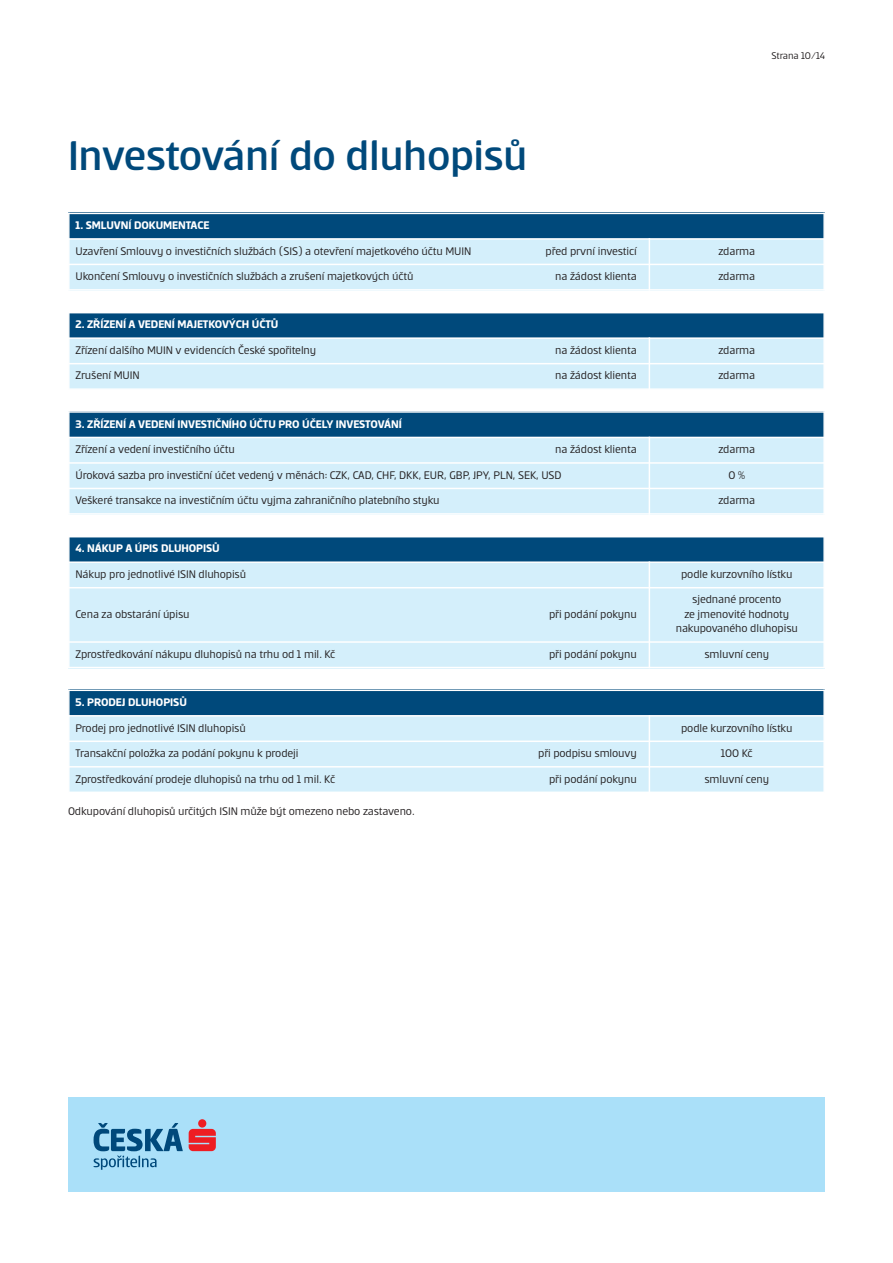
<style>
.page{position:relative;width:893px;height:1263px;background:#fff}
.page>*{position:absolute;margin:0;border:0;box-sizing:border-box;transform-origin:0 0}
.t1{font:500 45px "Erste";letter-spacing:-.01em;color:#00497b}
.t2{font:12px/14.4px "Erste";letter-spacing:-.01em;color:#231f20;text-align:center}
.t3{font:700 12px "Erste";letter-spacing:-.005em;color:#fff}
.t4{font:10.5px "Erste";letter-spacing:-.02em;color:#231f20}
</style>
<div class="page">
<div style="left:68px;top:1097px;width:757px;height:95px;background:#aae0f9"></div>
<svg style="left:189px;top:1119px;width:27px;height:32px"></svg>
<svg style="left:94px;top:1123px;width:89px;height:47px"></svg>
<div style="left:68px;top:213px;width:756px;height:26px;background:#00497b"></div>
<div style="left:68px;top:239px;width:581px;height:25px;background:#d4effb"></div>
<div style="left:649px;top:239px;width:176px;height:25px;background:#d4effb"></div>
<div style="left:68px;top:264px;width:581px;height:27px;background:#d4effb"></div>
<div style="left:649px;top:264px;width:176px;height:27px;background:#d4effb"></div>
<hr style="left:68px;top:213px;width:2px;height:78px;background:#fff">
<hr style="left:649px;top:238px;width:1px;height:53px;background:#fff">
<hr style="left:823px;top:213px;width:2px;height:78px;background:#fff">
<hr style="left:68px;top:213px;width:757px;height:1px;background:#fff">
<hr style="left:68px;top:238px;width:757px;height:2px;background:#fff">
<hr style="left:68px;top:264px;width:757px;height:1px;background:#fff">
<hr style="left:68px;top:289px;width:757px;height:2px;background:#fff">
<div style="left:68px;top:312px;width:756px;height:26px;background:#00497b"></div>
<div style="left:68px;top:338px;width:581px;height:26px;background:#d4effb"></div>
<div style="left:649px;top:338px;width:176px;height:26px;background:#d4effb"></div>
<div style="left:68px;top:364px;width:581px;height:26px;background:#d4effb"></div>
<div style="left:649px;top:364px;width:176px;height:26px;background:#d4effb"></div>
<hr style="left:68px;top:312px;width:2px;height:78px;background:#fff">
<hr style="left:649px;top:337px;width:1px;height:53px;background:#fff">
<hr style="left:823px;top:312px;width:2px;height:78px;background:#fff">
<hr style="left:68px;top:312px;width:757px;height:1px;background:#fff">
<hr style="left:68px;top:337px;width:757px;height:2px;background:#fff">
<hr style="left:68px;top:363px;width:757px;height:1px;background:#fff">
<hr style="left:68px;top:388px;width:757px;height:2px;background:#fff">
<div style="left:68px;top:536px;width:756px;height:26px;background:#00497b"></div>
<div style="left:68px;top:562px;width:581px;height:26px;background:#d4effb"></div>
<div style="left:649px;top:562px;width:176px;height:26px;background:#d4effb"></div>
<div style="left:68px;top:588px;width:581px;height:54px;background:#d4effb"></div>
<div style="left:649px;top:588px;width:176px;height:54px;background:#d4effb"></div>
<div style="left:68px;top:642px;width:581px;height:26px;background:#d4effb"></div>
<div style="left:649px;top:642px;width:176px;height:26px;background:#d4effb"></div>
<hr style="left:68px;top:536px;width:2px;height:132px;background:#fff">
<hr style="left:649px;top:561px;width:1px;height:107px;background:#fff">
<hr style="left:823px;top:536px;width:2px;height:132px;background:#fff">
<hr style="left:68px;top:536px;width:757px;height:1px;background:#fff">
<hr style="left:68px;top:561px;width:757px;height:2px;background:#fff">
<hr style="left:68px;top:587px;width:757px;height:1px;background:#fff">
<hr style="left:68px;top:641px;width:757px;height:2px;background:#fff">
<hr style="left:68px;top:667px;width:757px;height:1px;background:#fff">
<div style="left:68px;top:411px;width:756px;height:26px;background:#00497b"></div>
<div style="left:68px;top:437px;width:581px;height:26px;background:#d4effb"></div>
<div style="left:649px;top:437px;width:176px;height:26px;background:#d4effb"></div>
<div style="left:68px;top:463px;width:581px;height:25px;background:#d4effb"></div>
<div style="left:649px;top:463px;width:176px;height:25px;background:#d4effb"></div>
<div style="left:68px;top:488px;width:581px;height:27px;background:#d4effb"></div>
<div style="left:649px;top:488px;width:176px;height:27px;background:#d4effb"></div>
<hr style="left:68px;top:411px;width:2px;height:104px;background:#fff">
<hr style="left:649px;top:437px;width:1px;height:78px;background:#fff">
<hr style="left:823px;top:411px;width:2px;height:104px;background:#fff">
<hr style="left:68px;top:411px;width:757px;height:2px;background:#fff">
<hr style="left:68px;top:437px;width:757px;height:1px;background:#fff">
<hr style="left:68px;top:462px;width:757px;height:2px;background:#fff">
<hr style="left:68px;top:488px;width:757px;height:1px;background:#fff">
<hr style="left:68px;top:513px;width:757px;height:2px;background:#fff">
<div style="left:68px;top:689px;width:756px;height:27px;background:#00497b"></div>
<div style="left:68px;top:716px;width:581px;height:25px;background:#d4effb"></div>
<div style="left:649px;top:716px;width:176px;height:25px;background:#d4effb"></div>
<div style="left:68px;top:741px;width:581px;height:26px;background:#d4effb"></div>
<div style="left:649px;top:741px;width:176px;height:26px;background:#d4effb"></div>
<div style="left:68px;top:767px;width:581px;height:26px;background:#d4effb"></div>
<div style="left:649px;top:767px;width:176px;height:26px;background:#d4effb"></div>
<hr style="left:68px;top:689px;width:2px;height:104px;background:#fff">
<hr style="left:649px;top:715px;width:1px;height:78px;background:#fff">
<hr style="left:823px;top:689px;width:2px;height:104px;background:#fff">
<hr style="left:68px;top:689px;width:757px;height:2px;background:#fff">
<hr style="left:68px;top:715px;width:757px;height:1px;background:#fff">
<hr style="left:68px;top:740px;width:757px;height:2px;background:#fff">
<hr style="left:68px;top:766px;width:757px;height:1px;background:#fff">
<hr style="left:68px;top:791px;width:757px;height:2px;background:#fff">
<p class="t4" style="left:771px;top:49px;width:55px">Strana 10/14</p>
<h1 class="t1" style="left:68px;top:128px;width:461px">Investování do dluhopisů</h1>
<p class="t3" style="left:76px;top:218px;width:135px">1. SMLUVNÍ DOKUMENTACE</p>
<p class="t2" style="left:76px;top:243px;width:397px">Uzavření Smlouvy o investičních službách (SIS) a otevření majetkového účtu MUIN</p>
<p class="t2" style="left:546px;top:243px;width:93px">před první investicí</p>
<p class="t2" style="left:718px;top:243px;width:38px">zdarma</p>
<p class="t2" style="left:76px;top:269px;width:339px">Ukončení Smlouvy o investičních službách a zrušení majetkových účtů</p>
<p class="t2" style="left:555px;top:269px;width:83px">na žádost klienta</p>
<p class="t2" style="left:718px;top:269px;width:38px">zdarma</p>
<p class="t3" style="left:76px;top:317px;width:204px">2. ZŘÍZENÍ A VEDENÍ MAJETKOVÝCH ÚČTŮ</p>
<p class="t2" style="left:76px;top:343px;width:242px">Zřízení dalšího MUIN v evidencích České spořitelny</p>
<p class="t2" style="left:555px;top:343px;width:83px">na žádost klienta</p>
<p class="t2" style="left:718px;top:343px;width:38px">zdarma</p>
<p class="t2" style="left:76px;top:368px;width:66px">Zrušení MUIN</p>
<p class="t2" style="left:555px;top:368px;width:83px">na žádost klienta</p>
<p class="t2" style="left:718px;top:368px;width:38px">zdarma</p>
<p class="t3" style="left:76px;top:416px;width:328px">3. ZŘÍZENÍ A VEDENÍ INVESTIČNÍHO ÚČTU PRO ÚČELY INVESTOVÁNÍ</p>
<p class="t2" style="left:76px;top:442px;width:161px">Zřízení a vedení investičního účtu</p>
<p class="t2" style="left:555px;top:442px;width:83px">na žádost klienta</p>
<p class="t2" style="left:718px;top:442px;width:38px">zdarma</p>
<p class="t2" style="left:76px;top:467px;width:487px">Úroková sazba pro investiční účet vedený v měnách: CZK, CAD, CHF, DKK, EUR, GBP, JPY, PLN, SEK, USD</p>
<p class="t2" style="left:728px;top:467px;width:18px">0%</p>
<p class="t2" style="left:76px;top:493px;width:366px">Veškeré transakce na investičním účtu vyjma zahraničního platebního styku</p>
<p class="t2" style="left:718px;top:493px;width:38px">zdarma</p>
<p class="t3" style="left:76px;top:541px;width:146px">4. NÁKUP A ÚPIS DLUHOPISŮ</p>
<p class="t2" style="left:76px;top:567px;width:172px">Nákup pro jednotlivé ISIN dluhopisů</p>
<p class="t2" style="left:681px;top:567px;width:113px">podle kurzovního lístku</p>
<p class="t2" style="left:76px;top:606px;width:115px">Cena za obstarání úpisu</p>
<p class="t2" style="left:549px;top:606px;width:89px">při podání pokynu</p>
<p class="t2" style="left:676px;top:592px;width:124px">sjednané procento<br>ze jmenovité hodnoty nakupovaného dluhopisu</p>
<p class="t2" style="left:76px;top:646px;width:261px">Zprostředkování nákupu dluhopisů na trhu od 1 mil. Kč</p>
<p class="t2" style="left:549px;top:646px;width:89px">při podání pokynu</p>
<p class="t2" style="left:704px;top:646px;width:66px">smluvní ceny</p>
<p class="t3" style="left:76px;top:695px;width:113px">5. PRODEJ DLUHOPISŮ</p>
<p class="t2" style="left:76px;top:720px;width:172px">Prodej pro jednotlivé ISIN dluhopisů</p>
<p class="t2" style="left:681px;top:720px;width:113px">podle kurzovního lístku</p>
<p class="t2" style="left:76px;top:746px;width:224px">Transakční položka za podání pokynu k prodeji</p>
<p class="t2" style="left:538px;top:746px;width:100px">při podpisu smlouvy</p>
<p class="t2" style="left:721px;top:746px;width:33px">100 Kč</p>
<p class="t2" style="left:76px;top:771px;width:261px">Zprostředkování prodeje dluhopisů na trhu od 1 mil. Kč</p>
<p class="t2" style="left:549px;top:771px;width:89px">při podání pokynu</p>
<p class="t2" style="left:704px;top:771px;width:66px">smluvní ceny</p>
<p class="t2" style="left:68px;top:803px;width:348px">Odkupování dluhopisů určitých ISIN může být omezeno nebo zastaveno.</p>
</div>
